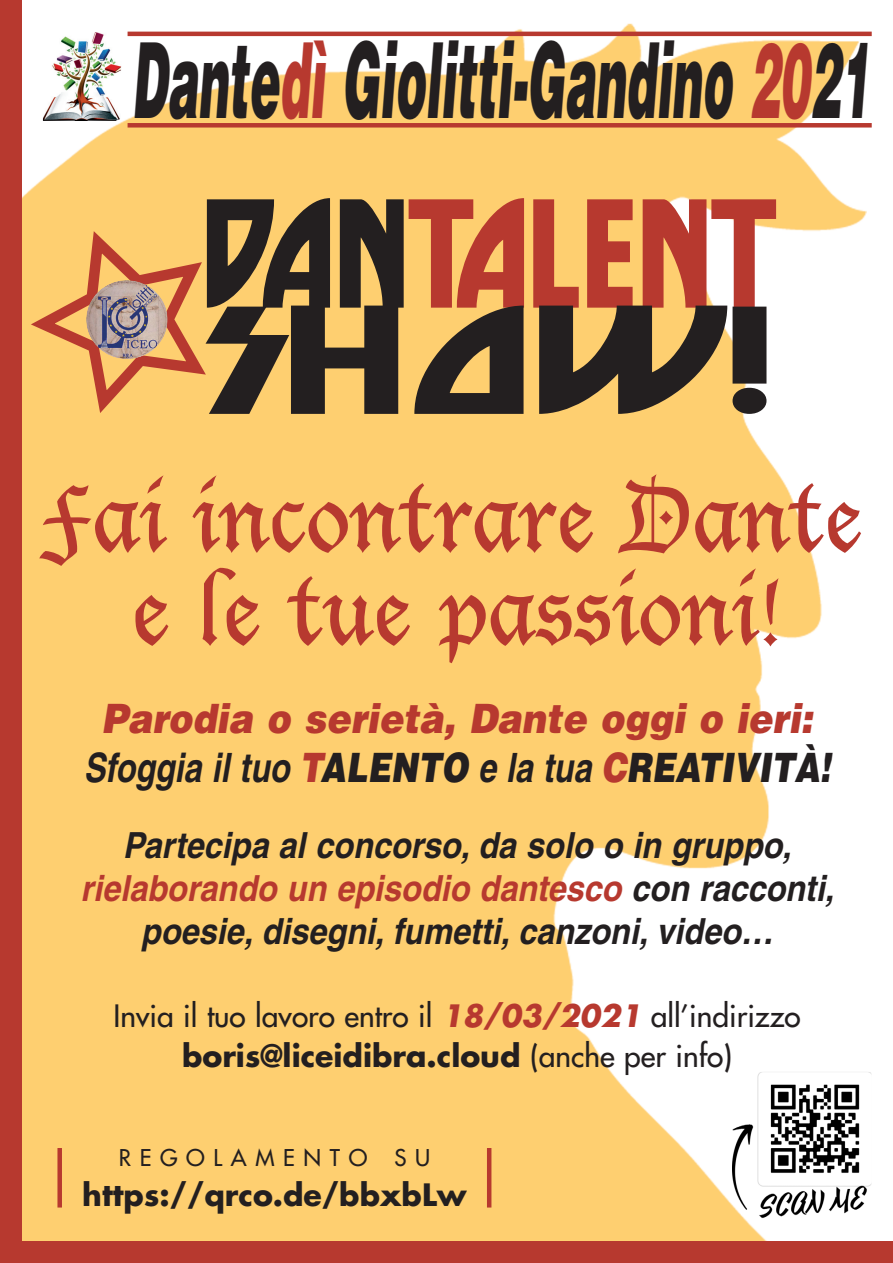
<style>
.page{position:relative;width:893px;height:1263px;background:#fff}
.page>*{position:absolute;margin:0;border:0;box-sizing:border-box;transform-origin:0 0}
.t1{font:150px/106.2px "Die Nasty";color:#231f20;scale:.8 1}
.t2{font:900 105px "Helvetica";color:#231f20;scale:.44 1}
.t3{font:90px/93px "Lucida Blackletter";color:#b7392f;text-align:center}
.t4{font:italic 900 40.5px/48.8px "Helvetica";color:#b7392f;text-align:center;scale:.9 1}
.t5{font:italic 700 36px/43.2px "Helvetica";color:#231f20;text-align:center;scale:.9 1}
.t6{font:30px/41px "Futura";color:#231f20;text-align:center}
.t7{font:700 30px "Futura";color:#231f20}
.t8{font:22.5px "Futura";letter-spacing:.385em;color:#231f20}
.s1{color:#b7392f}
.s2{font-weight:700;color:#231f20}
.s3{font-style:normal}
.s4{font-style:normal;color:#231f20}
.s5{font-weight:700;font-style:italic;color:#b7392f}
.s6{font-weight:700}
</style>
<div class="page">
<img style="left:21px;top:21px;width:847px;height:1220px">
<img style="left:733px;top:1072px;width:139px;height:160px">
<img style="left:43px;top:32px;width:79px;height:89px">
<svg style="left:31px;top:231px;width:175px;height:182px;background:#eeae62"></svg>
<div style="left:0;top:0;width:21px;height:1263px;background:#b7392f"></div>
<div style="left:0;top:1241px;width:893px;height:22px;background:#b7392f"></div>
<div style="left:128px;top:123px;width:744px;height:5px;background:#b7392f"></div>
<hr style="left:128px;top:32px;width:744px;height:4px;background:#b7392f">
<img style="left:86px;top:280px;width:82px;height:79px;border-radius:50%">
<div style="left:57px;top:1148px;width:5px;height:59px;background:#b7392f"></div>
<hr style="left:487px;top:1148px;width:4px;height:59px;background:#b7392f">
<h2 class="t2" style="left:132px;top:42px;width:1698px">Dante<span class="s1">dì</span> Giolitti-Gandino <span class="s1">20</span>21</h2>
<h1 class="t1" style="left:202px;top:208px;width:717px">DAN<span class="s1">TALENT<br></span>SHOW!</h1>
<h3 class="t3" style="left:43px;top:468px;width:822px">Fai incontrare Dante e le tue passioni!</h3>
<p class="t4" style="left:84px;top:698px;width:837px">Parodia o serietà, Dante oggi o ieri:<br><span class="s2">Sfoggia il tuo</span> <span class="s3">T</span><span class="s4">ALENTO</span> <span class="s2">e la tua</span> <span class="s3">C</span><span class="s4">REATIVITÀ!</span></p>
<p class="t5" style="left:80px;top:827px;width:846px">Partecipa al concorso, da solo o in gruppo, <span class="s1">rielaborando un episodio dantesco</span> con racconti, poesie, disegni, fumetti, canzoni, video…</p>
<p class="t6" style="left:113px;top:997px;width:689px">Invia il tuo lavoro entro il <span class="s5">18/03/2021</span> all’indirizzo <span class="s6">boris@liceidibra.cloud</span> (anche per info)</p>
<p class="t8" style="left:119px;top:1147px;width:313px">REGOLAMENTO SU</p>
<p class="t7" style="left:82px;top:1181px;width:386px">https://qrco.de/bbxbLw</p>
</div>
